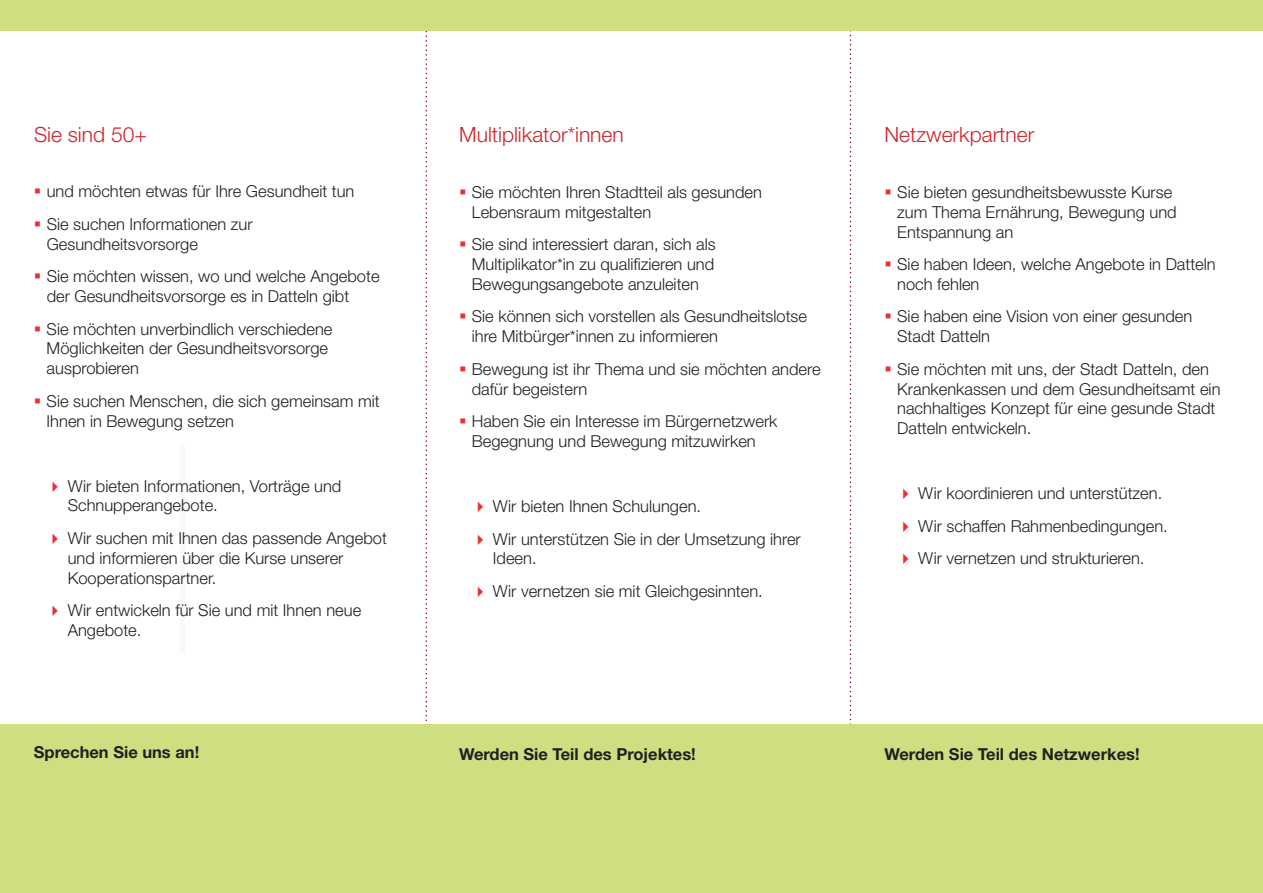
<style>
.page{position:relative;width:1263px;height:893px;background:#fff}
.page>*{position:absolute;margin:0;border:0;box-sizing:border-box;transform-origin:0 0}
.t1{font:300 21px "Helvetica Neue";color:#d1232a}
.t2{font:300 16.5px/19.8px "Helvetica Neue";color:#231f20}
.t3{font:700 16.5px "Helvetica Neue";color:#231f20}
.s1{color:#ee2e33}
</style>
<div class="page">
<div style="left:180px;top:444px;width:5px;height:209px;background:#f4f9fa"></div>
<svg style="left:426px;top:31px;width:1px;height:694px"></svg>
<svg style="left:850px;top:31px;width:1px;height:694px"></svg>
<div style="left:0;top:0;width:1263px;height:31px;background:#cddf81"></div>
<div style="left:0;top:725px;width:1263px;height:168px;background:#cddf81"></div>
<p class="t1" style="left:34px;top:122px;width:114px">Sie sind 50+</p>
<p class="t1" style="left:459px;top:122px;width:166px">Multiplikator*innen</p>
<p class="t1" style="left:884px;top:122px;width:151px">Netzwerkpartner</p>
<p class="t2" style="left:897px;top:182px;width:281px">Sie bieten gesundheitsbewusste Kurse zum Thema Ernährung, Bewegung und<br>Entspannung an</p>
<p class="t2" style="left:897px;top:254px;width:320px">Sie haben Ideen, welche Angebote in Datteln noch fehlen</p>
<p class="t2" style="left:897px;top:306px;width:297px">Sie haben eine Vision von einer gesunden<br>Stadt Datteln</p>
<p class="t2" style="left:897px;top:359px;width:325px">Sie möchten mit uns, der Stadt Datteln, den Krankenkassen und dem Gesundheitsamt ein nachhaltiges Konzept für eine gesunde Stadt Datteln entwickeln.</p>
<p class="t2" style="left:47px;top:175px;width:309px;line-height:32.5px">und möchten etwas für Ihre Gesundheit tun<br>Sie suchen Informationen zur</p>
<p class="t2" style="left:47px;top:227px;width:334px;line-height:32.5px">Gesundheitsvorsorge<br>Sie möchten wissen, wo und welche Angebote</p>
<p class="t2" style="left:47px;top:280px;width:304px;line-height:32.5px">der Gesundheitsvorsorge es in Datteln gibt<br>Sie möchten unverbindlich verschiedene</p>
<p class="t2" style="left:47px;top:338px;width:283px">Möglichkeiten der Gesundheitsvorsorge ausprobieren</p>
<p class="t2" style="left:47px;top:391px;width:335px">Sie suchen Menschen, die sich gemeinsam mit<br>Ihnen in Bewegung setzen</p>
<p class="t2" style="left:472px;top:182px;width:292px">Sie möchten Ihren Stadtteil als gesunden<br>Lebensraum mitgestalten</p>
<p class="t2" style="left:472px;top:234px;width:245px;text-align:justify">Sie sind interessiert daran, sich als Multiplikator*in zu qualifizieren und Bewegungsangebote anzuleiten</p>
<p class="t2" style="left:472px;top:306px;width:337px">Sie können sich vorstellen als Gesundheitslotse ihre Mitbürger*innen zu informieren</p>
<p class="t2" style="left:472px;top:359px;width:350px">Bewegung ist ihr Thema und sie möchten andere dafür begeistern</p>
<p class="t2" style="left:472px;top:411px;width:307px">Haben Sie ein Interesse im Bürgernetzwerk<br>Begegnung und Bewegung mitzuwirken</p>
<p class="t2" style="left:68px;top:476px;width:275px;text-indent:-21px"><span class="s1">✔</span> Wir bieten Informationen, Vorträge und<br>Schnupperangebote.</p>
<p class="t2" style="left:68px;top:528px;width:321px;text-indent:-21px"><span class="s1">✔</span> Wir suchen mit Ihnen das passende Angebot und informieren über die Kurse unserer<br>Kooperationspartner.</p>
<p class="t2" style="left:68px;top:600px;width:295px;text-indent:-21px"><span class="s1">✔</span> Wir entwickeln für Sie und mit Ihnen neue<br>Angebote.</p>
<p class="t3" style="left:34px;top:742px;width:167px">Sprechen Sie uns an!</p>
<p class="t2" style="left:472px;top:496px;width:231px"><span class="s1">✔</span> Wir bieten Ihnen Schulungen.</p>
<p class="t2" style="left:493px;top:528px;width:309px;text-indent:-21px"><span class="s1">✔</span> Wir unterstützen Sie in der Umsetzung ihrer<br>Ideen.</p>
<p class="t2" style="left:472px;top:581px;width:293px"><span class="s1">✔</span> Wir vernetzen sie mit Gleichgesinnten.</p>
<p class="t3" style="left:459px;top:744px;width:238px">Werden Sie Teil des Projektes!</p>
<p class="t2" style="left:897px;top:483px;width:267px"><span class="s1">✔</span> Wir koordinieren und unterstützen.</p>
<p class="t2" style="left:897px;top:516px;width:272px"><span class="s1">✔</span> Wir schaffen Rahmenbedingungen.</p>
<p class="t2" style="left:897px;top:548px;width:249px"><span class="s1">✔</span> Wir vernetzen und strukturieren.</p>
<p class="t3" style="left:884px;top:744px;width:257px">Werden Sie Teil des Netzwerkes!</p>
</div>
